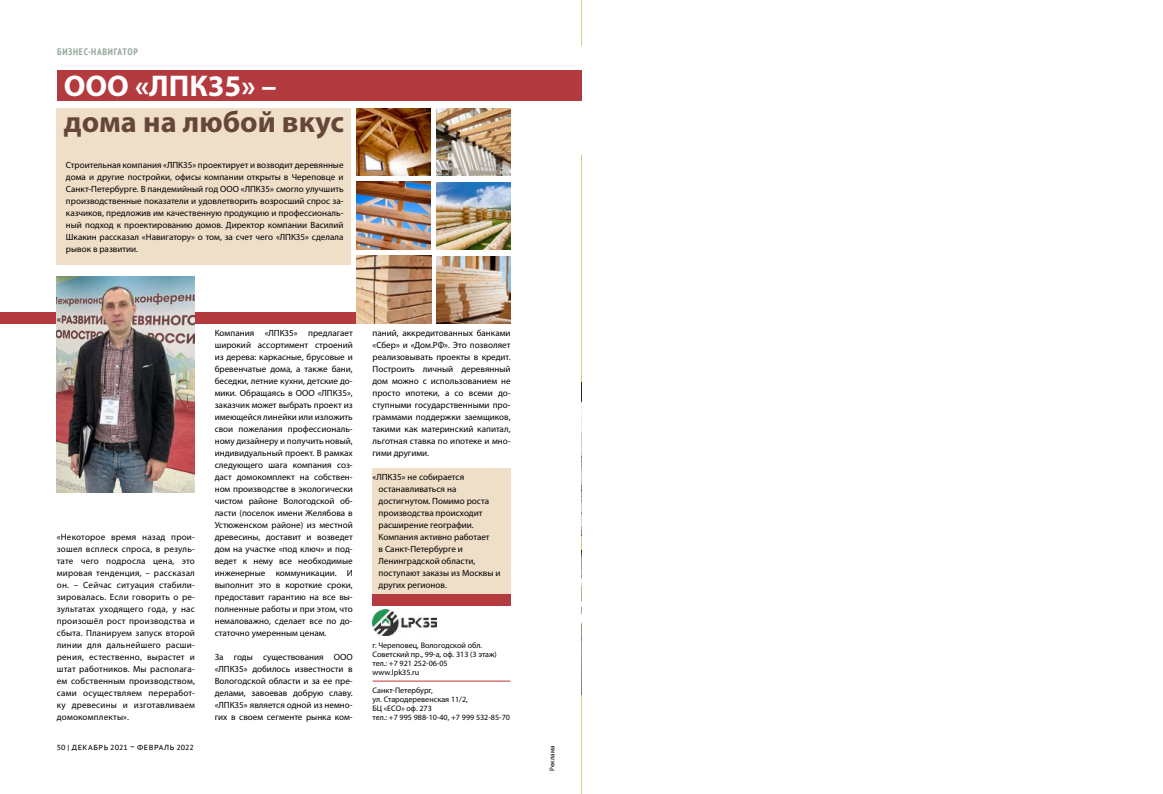
<style>
.page{position:relative;width:1163px;height:794px;background:#fff}
.page>*{position:absolute;margin:0;border:0;box-sizing:border-box;transform-origin:0 0}
.t1{font:700 30px "Myriad Pro";color:#654739}
.t2{font:700 30px "Myriad Pro";color:#fff}
.t3{font:700 condensed 9.5px "PT Sans";letter-spacing:.08em;color:#94a69a}
.t4{font:9px/12px "Myriad Pro";color:#000;text-align:justify}
.t5{font:8px/9px "Myriad Pro";color:#000}
.t6{font:7.4px "PT Sans Caption";letter-spacing:.08em;color:#000}
.t7{font:7px "Myriad Pro";color:#000}
</style>
<div class="page">
<div style="left:57px;top:108px;width:294px;height:156px;background:#efdec8"></div>
<div style="left:372px;top:468px;width:138px;height:132px;background:#efdec8"></div>
<div style="left:57px;top:71px;width:524px;height:30px;background:#b33a3f"></div>
<div style="left:0;top:312px;width:382px;height:12px;background:#b33a3f"></div>
<div style="left:372px;top:594px;width:138px;height:12px;background:#b33a3f"></div>
<img style="left:356px;top:182px;width:74px;height:68px">
<img style="left:436px;top:256px;width:74px;height:68px">
<img style="left:436px;top:182px;width:74px;height:68px">
<img style="left:356px;top:255px;width:75px;height:69px">
<img style="left:436px;top:108px;width:74px;height:68px">
<img style="left:356px;top:108px;width:74px;height:68px">
<img style="left:57px;top:276px;width:138px;height:216px">
<img style="left:372px;top:609px;width:64px;height:27px">
<hr style="left:372px;top:681px;width:138px;height:1px;background:#c63234">
<p class="t3" style="left:57px;top:46px;width:82px">БИЗНЕС-НАВИГАТОР</p>
<h1 class="t2" style="left:64px;top:69px;width:23px">ООО</h1>
<h1 class="t2" style="left:135px;top:69px;width:143px">«ЛПК35» –</h1>
<h1 class="t1" style="left:64px;top:105px;width:282px">дома на любой вкус</h1>
<p class="t4" style="left:66px;top:159px;width:279px">Строительная компания «ЛПК35» проектирует и возводит деревянные дома и другие постройки, офисы компании открыты в Череповце и Санкт-Петербурге. В пандемийный год ООО</p>
<p class="t4" style="left:66px;top:183px;width:279px;text-indent:175px">«ЛПК35» смогло улучшить производственные показатели и удовлетворить возросший спрос за&shy;казчиков, предложив им качественную продукцию и профессиональ&shy;ный подход к проектированию домов. Директор компании Василий Шкакин рассказал «Навигатору» о том, за счет чего «ЛПК35» сделала рывок в развитии.</p>
<p class="t4" style="left:57px;top:531px;width:139px">«Некоторое время назад прои&shy;зошел всплеск спроса, в резуль&shy;тате чего подросла цена, это мировая тенденция, – рассказал он. – Сейчас ситуация стабили&shy;зировалась. Если говорить о ре&shy;зультатах уходящего года, у нас произошёл рост производства и сбыта. Планируем запуск второй линии для дальнейшего расши&shy;рения, естественно, вырастет и штат работников. Мы располага&shy;ем собственным производством, сами осуществляем переработ&shy;ку древесины и изготавливаем домокомплекты».</p>
<p class="t6" style="left:57px;top:742px;width:139px">50 | декабрь 2021 – февраль 2022</p>
<p class="t4" style="left:215px;top:327px;width:139px">Компания «ЛПК35» предлагает широкий ассортимент строений из дерева: каркасные, брусовые и бревенчатые дома, а также бани, беседки, летние кухни, детские до&shy;мики. Обращаясь в ООО</p>
<p class="t4" style="left:215px;top:387px;width:139px;text-align:left;text-indent:103px">«ЛПК35», заказчик может выбрать проект из имеющейся линейки или изложить свои пожелания профессиональ&shy;ному дизайнеру и получить новый, индивидуальный проект. В рамках следующего шага компания соз&shy;даст домокомплект на собствен&shy;ном производстве в экологически чистом районе Вологодской об&shy;ласти (поселок имени Желябова в<br>Устюженском районе) из местной древесины, доставит и возведет дом на участке «под ключ» и под&shy;ведет к нему все необходимые инженерные коммуникации. И выполнит это в короткие сроки, предоставит гарантию на все вы&shy;полненные работы и при этом, что немаловажно, сделает все по до&shy;статочно умеренным ценам.</p>
<p class="t4" style="left:215px;top:651px;width:139px;text-align:left">За годы существования ООО «ЛПК35» добилось известности в<br>Вологодской области и за ее пре&shy;делами, завоевав добрую славу. «ЛПК35» является одной из немно&shy;гих в своем сегменте рынка ком-</p>
<p class="t4" style="left:372px;top:327px;width:139px">паний, аккредитованных банками «Сбер» и «Дом.РФ». Это позволяет реализовывать проекты в кредит.<br>Построить личный деревянный дом можно с использованием не просто ипотеки, а со всеми до&shy;ступными государственными про&shy;граммами поддержки заемщиков, такими как материнский капитал, льготная ставка по ипотеке и мно&shy;гими другими.</p>
<p class="t4" style="left:378px;top:471px;width:123px;text-align:left;text-indent:-6px">«ЛПК35» не собирается останавливаться на достигнутом. Помимо роста производства происходит расширение географии.<br>Компания активно работает<br>в Санкт-Петербурге и<br>Ленинградской области, поступают заказы из Москвы и других регионов.</p>
<p class="t5" style="left:372px;top:641px;width:126px">г. Череповец, Вологодской обл.<br>Советский пр., 99-а, оф. 313 (3 этаж) тел.: +7 921 252-06-05<br>www.lpk35.ru</p>
<p class="t5" style="left:372px;top:686px;width:139px">Санкт-Петербург,<br>ул. Стародеревенская 11/2,<br>БЦ «ECO» оф. 273<br>тел.: +7 995 988-10-40, +7 999 532-85-70</p>
<p class="t7" style="left:548px;top:771px;width:27px;rotate:-90deg">Реклама</p>
</div>
